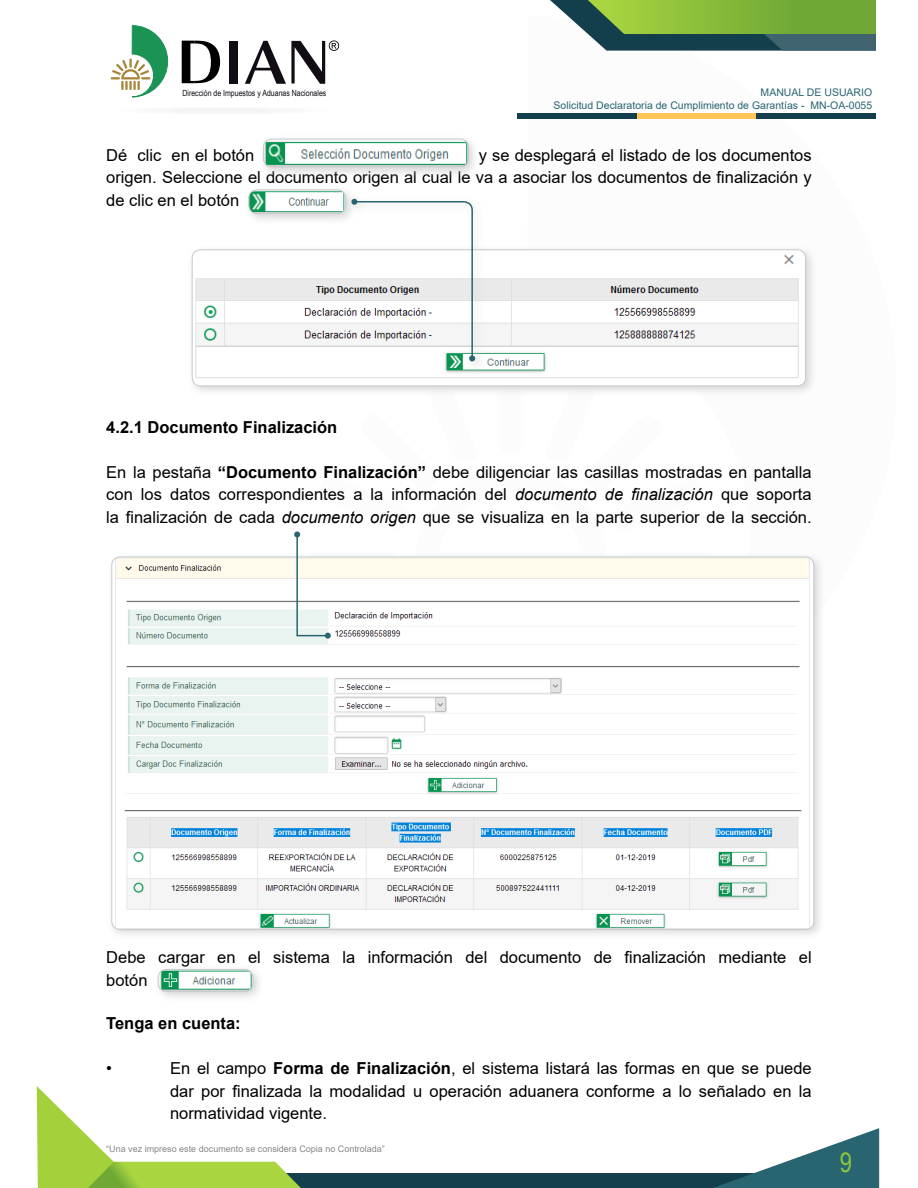
<style>
.page{position:relative;width:918px;height:1188px;background:#fff}
.page>*{position:absolute;margin:0;border:0;box-sizing:border-box;transform-origin:0 0}
.t1{font:27px "Arial Narrow";color:#8dc63f}
.t2{font:16.5px/22.5px "Arial";color:#000;text-align:justify}
.t3{font:700 16.5px "Arial";color:#000}
.t4{font:10.5px/12.6px "Arial";color:#296570;text-align:right}
.t5{font:9px "Arial";color:#87878a}
.t6{font:8.55px "Arial Narrow";color:#120c15}
.s1{font-weight:700}
.s2{font-style:italic}
</style>
<div class="page">
<div style="left:229px;top:41px;width:8px;height:42px;background:#120c15"></div>
<svg style="left:182px;top:41px;width:38px;height:42px"></svg>
<svg style="left:111px;top:25px;width:57px;height:73px"></svg>
<svg style="left:245px;top:40px;width:94px;height:44px"></svg>
<div style="left:256px;top:1173px;width:555px;height:15px;background:#14404d"></div>
<svg style="left:37px;top:1086px;width:264px;height:102px"></svg>
<svg style="left:714px;top:1128px;width:165px;height:60px"></svg>
<div style="left:517px;top:114px;width:120px;height:5px;background:#133f4c"></div>
<svg style="left:637px;top:114px;width:119px;height:5px"></svg>
<div style="left:756px;top:114px;width:120px;height:5px;background:#133f4c"></div>
<div style="left:111px;top:106px;width:220px;height:9px;background:#f8f8f8;border-radius:50%"></div>
<svg style="left:550px;top:0;width:326px;height:51px;background:#6b9655"></svg>
<div style="left:51px;top:9px;width:326px;height:115px;border:2px solid #fff;border-radius:9px"></div>
<div style="left:258px;top:134px;width:222px;height:44px;background:#c9cacc;opacity:.75"></div>
<img style="left:263px;top:139px;width:206px;height:28px">
<div style="left:263px;top:139px;width:206px;height:28px;border:1px solid #c9cacc;border-radius:9px"></div>
<div style="left:187px;top:245px;width:630px;height:152px;background:#c9cacc;opacity:.75"></div>
<img style="left:192px;top:250px;width:614px;height:136px">
<div style="left:192px;top:250px;width:614px;height:136px;border:1px solid #c9cacc;border-radius:9px"></div>
<div style="left:106px;top:552px;width:719px;height:389px;background:#c9cacc;opacity:.75"></div>
<img style="left:112px;top:557px;width:702px;height:371px">
<svg style="left:294px;top:372px;width:410px;height:267px"></svg>
<div style="left:153px;top:964px;width:111px;height:39px;background:#c9cacc;opacity:.75"></div>
<img style="left:158px;top:969px;width:95px;height:23px">
<div style="left:158px;top:969px;width:95px;height:23px;border:1px solid #c9cacc;border-radius:9px"></div>
<div style="left:244px;top:185px;width:113px;height:40px;background:#c9cacc;opacity:.75"></div>
<img style="left:249px;top:190px;width:97px;height:24px">
<div style="left:249px;top:190px;width:97px;height:24px;border:1px solid #c9cacc;border-radius:9px"></div>
<div style="left:347px;top:194px;width:139px;height:178px;background:#c9cacc;opacity:.75"></div>
<svg style="left:351px;top:199px;width:124px;height:162px"></svg>
<div style="left:204px;top:306px;width:19px;height:19px;background:#c9cacc;opacity:.75"></div>
<svg style="left:209px;top:310px;width:4px;height:4px"></svg>
<p class="t6" style="left:182px;top:86px;width:145px">Dirección de Impuestos y Aduanas Nacionales</p>
<p class="t4" style="left:554px;top:86px;width:320px">MANUAL DE USUARIO<br>Solicitud Declaratoria de Cumplimiento de Garantías - MN-OA-0055</p>
<p class="t2" style="left:106px;top:144px;width:707px;text-indent:372px">y se desplegará el listado de los documentos origen. Seleccione el documento origen al cual le va a asociar los documentos de finalización y de clic en el botón</p>
<p class="t2" style="left:106px;top:144px;width:150px">Dé clic en el botón</p>
<p class="t3" style="left:106px;top:416px;width:233px">4.2.1 Documento Finalización</p>
<p class="t2" style="left:106px;top:461px;width:707px">En la pestaña <span class="s1">“Documento Finalización”</span> debe diligenciar las casillas mostradas en pantalla con los datos correspondientes a la información del <span class="s2">documento de finalización</span> que soporta la finalización de cada <span class="s2">documento origen</span> que se visualiza en la parte superior de la sección.</p>
<p class="t2" style="left:106px;top:946px;width:707px">Debe cargar en el sistema la información del documento de finalización mediante el botón</p>
<p class="t3" style="left:106px;top:1012px;width:136px">Tenga en cuenta:</p>
<p class="t2" style="left:106px;top:1057px;width:7px">•</p>
<p class="t2" style="left:170px;top:1057px;width:643px">En el campo <span class="s1">Forma de Finalización</span>, el sistema listará las formas en que se puede dar por finalizada la modalidad u operación aduanera conforme a lo señalado en la normatividad vigente.</p>
<p class="t5" style="left:106px;top:1143px;width:280px">“Una vez impreso este documento se considera Copia no Controlada”</p>
<h1 class="t1" style="left:840px;top:1143px;width:14px">9</h1>
</div>
